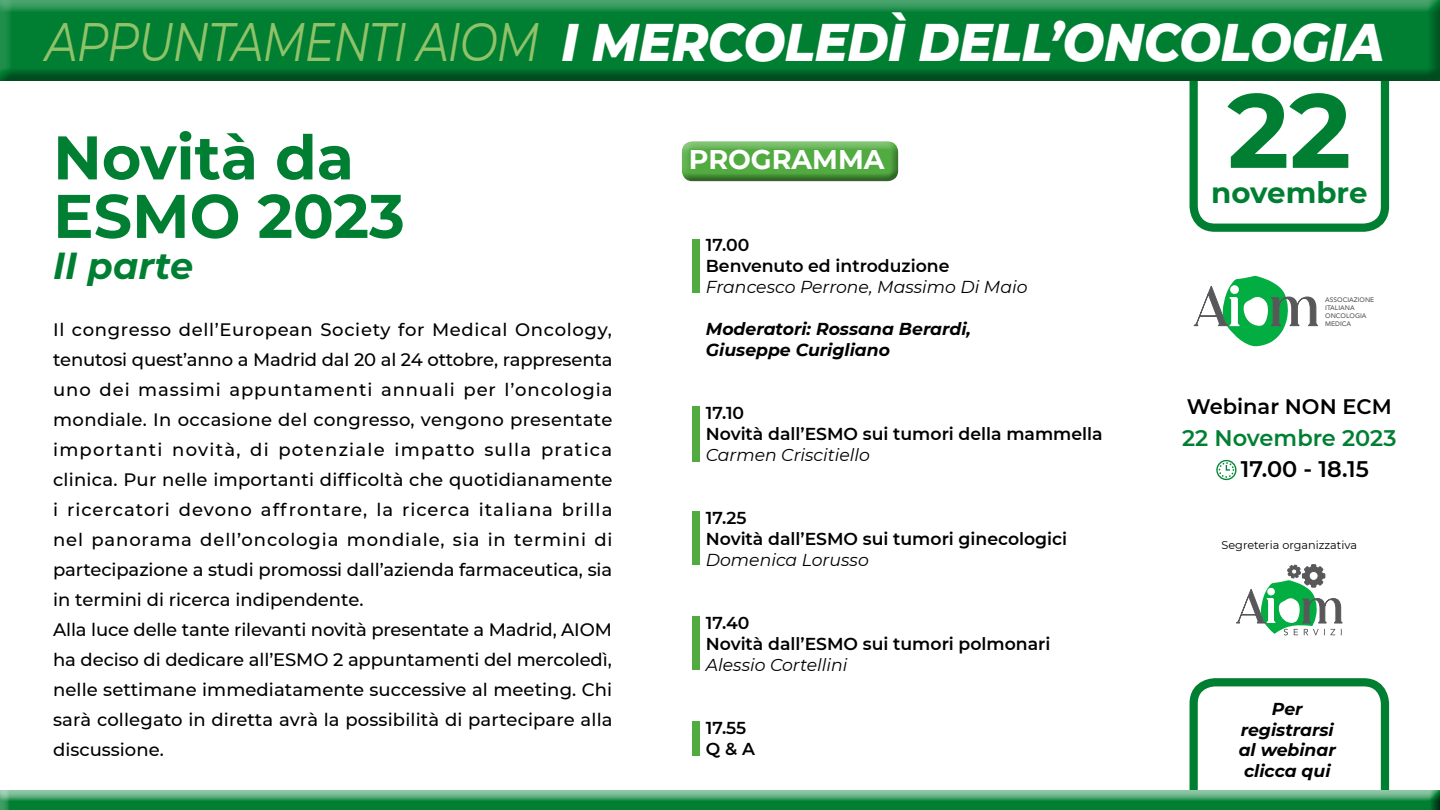
<style>
.page{position:relative;width:1440px;height:810px;background:#fff}
.page>*{position:absolute;margin:0;border:0;box-sizing:border-box;transform-origin:0 0}
.t1{font:700 105px "Montserrat";color:#007f33}
.t2{font:700 61.5px/58.5px "Montserrat";color:#007f33}
.t3{font:italic 800 54px "Montserrat";letter-spacing:-.01em;color:#fff;scale:.92 1}
.t4{font:italic 700 37.5px "Montserrat";color:#007f33}
.t5{font:700 29.25px "Montserrat";color:#007f33}
.t6{font:700 27px "Montserrat";color:#fff}
.t7{font:600 22.5px "Montserrat";color:#007f33}
.t8{font:600 22.5px "Montserrat";color:#000}
.t9{font:600 21px "Montserrat";color:#000}
.t10{font:500 18px/30px "Montserrat";letter-spacing:.01em;color:#000}
.t11{font:600 17.25px/21px "Montserrat";color:#000}
.t12{font:italic 17.25px "Montserrat";color:#000}
.t13{font:italic 700 17.25px/20.7px "Montserrat";color:#000}
.t14{font:11.25px "Montserrat";color:#000}
.t15{font:500 6.6px/7.9px "Avenir";color:#58585a}
.s1{font-weight:400;color:#91c269}
</style>
<div class="page">
<svg style="left:1189px;top:678px;width:200px;height:109px"></svg>
<div style="left:1189px;top:41px;width:200px;height:191px;border:8px solid #007f33;border-radius:21px"></div>
<div style="left:677px;top:141px;width:227px;height:41px;background:#000;opacity:.4"></div>
<div style="left:0;top:0;width:1440px;height:82px;background:#000;opacity:.4"></div>
<div style="left:692px;top:239px;width:7px;height:53px;background:#51ab40"></div>
<div style="left:692px;top:406px;width:7px;height:56px;background:#51ab40"></div>
<div style="left:692px;top:511px;width:7px;height:54px;background:#51ab40"></div>
<div style="left:692px;top:616px;width:7px;height:54px;background:#51ab40"></div>
<div style="left:692px;top:721px;width:7px;height:34px;background:#51ab40"></div>
<div style="left:0;top:788px;width:1440px;height:22px;background:#000;opacity:.75"></div>
<svg style="left:1236px;top:565px;width:107px;height:70px"></svg>
<svg style="left:1193px;top:276px;width:125px;height:70px"></svg>
<div style="left:1216px;top:460px;width:20px;height:20px;border:1px solid #008836;border-radius:50%"></div>
<div style="left:1218px;top:462px;width:16px;height:16px;border:2px dashed #008836;border-radius:50%"></div>
<svg style="left:1225px;top:464px;width:6px;height:7px"></svg>
<h3 class="t3" style="left:45px;top:2px;width:1457px"><span class="s1">APPUNTAMENTI AIOM</span> I MERCOLEDÌ DELL’ONCOLOGIA</h3>
<h1 class="t1" style="left:1227px;top:55px;width:125px">22</h1>
<h3 class="t5" style="left:1211px;top:171px;width:158px">novembre</h3>
<p class="t11" style="left:706px;top:233px;width:245px">17.00<br>Benvenuto ed introduzione</p>
<p class="t12" style="left:706px;top:275px;width:323px">Francesco Perrone, Massimo Di Maio</p>
<p class="t13" style="left:706px;top:317px;width:267px;line-height:21px">Moderatori: Rossana Berardi,<br>Giuseppe Curigliano</p>
<h2 class="t2" style="left:53px;top:125px;width:353px">Novità da<br>ESMO 2023</h2>
<h3 class="t4" style="left:53px;top:239px;width:142px">II parte</h3>
<h3 class="t6" style="left:689px;top:140px;width:197px">PROGRAMMA</h3>
<p class="t15" style="left:1325px;top:295px;width:51px">ASSOCIAZIONE<br>ITALIANA<br>ONCOLOGIA<br>MEDICA</p>
<p class="t10" style="left:53px;top:314px;width:561px">Il congresso dell’European Society for Medical Oncology, tenutosi quest’anno a Madrid dal 20 al 24 ottobre, rappresenta uno dei massimi appuntamenti annuali per l’oncologia mondiale. In occasione del congresso, vengono presentate importanti novità, di potenziale impatto sulla pratica clinica. Pur nelle importanti difficoltà che quotidianamente i ricercatori devono affrontare, la ricerca italiana brilla nel panorama dell’oncologia mondiale, sia in termini di partecipazione a studi promossi dall’azienda farmaceutica, sia in termini di ricerca indipendente.<br>Alla luce delle tante rilevanti novità presentate a Madrid, AIOM ha deciso di dedicare all’ESMO 2 appuntamenti del mercoledì, nelle settimane immediatamente successive al meeting. Chi sarà collegato in diretta avrà la possibilità di partecipare alla discussione.</p>
<p class="t9" style="left:1187px;top:392px;width:206px">Webinar NON ECM</p>
<p class="t7" style="left:1182px;top:422px;width:216px">22 Novembre 2023</p>
<p class="t8" style="left:1241px;top:453px;width:130px">17.00 - 18.15</p>
<p class="t11" style="left:706px;top:401px;width:398px">17.10<br>Novità dall’ESMO sui tumori della mammella</p>
<p class="t12" style="left:706px;top:443px;width:166px">Carmen Criscitiello</p>
<p class="t11" style="left:706px;top:506px;width:363px">17.25<br>Novità dall’ESMO sui tumori ginecologici</p>
<p class="t12" style="left:706px;top:548px;width:164px">Domenica Lorusso</p>
<p class="t14" style="left:1222px;top:537px;width:137px">Segreteria organizzativa</p>
<p class="t11" style="left:706px;top:611px;width:346px">17.40<br>Novità dall’ESMO sui tumori polmonari</p>
<p class="t12" style="left:706px;top:653px;width:143px">Alessio Cortellini</p>
<p class="t13" style="left:1239px;top:698px;width:99px;text-align:center">Per registrarsi al webinar clicca qui</p>
<p class="t11" style="left:706px;top:716px;width:51px">17.55<br>Q &amp; A</p>
</div>
